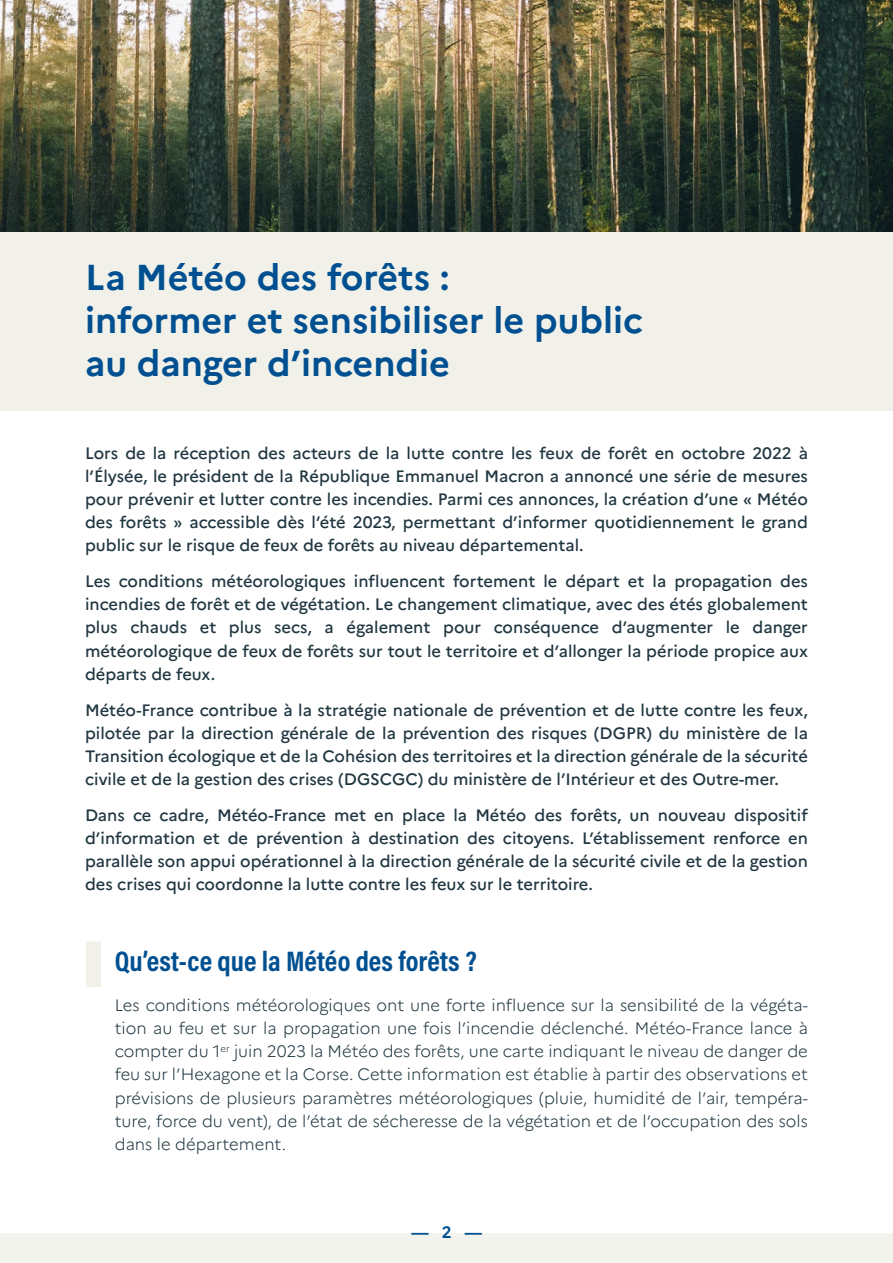
<style>
.page{position:relative;width:893px;height:1263px;background:#fff}
.page>*{position:absolute;margin:0;border:0;box-sizing:border-box;transform-origin:0 0}
.t1{font:700 36px/43.2px "Marianne";color:#005091}
.t2{font:700 28.5px "Acumin Pro Cond";color:#005091}
.t3{font:500 16.5px/23.1px "Marianne";color:#213741;text-align:justify}
.t4{font:300 16.5px/23.1px "Marianne";color:#213741;text-align:justify}
.t5{font:700 16.5px "Marianne";color:#005091}
</style>
<div class="page">
<div style="left:0;top:1233px;width:893px;height:30px;background:#f1f1e9"></div>
<div style="left:0;top:208px;width:893px;height:203px;background:#f1f1e9"></div>
<div style="left:86px;top:941px;width:15px;height:46px;background:#f1f1e9"></div>
<img style="left:0;top:0;width:893px;height:231px">
<h1 class="t1" style="left:85px;top:255px;width:559px">La Météo des forêts :<br>informer et sensibiliser le public au danger d’incendie</h1>
<p class="t3" style="left:85px;top:441px;width:724px">Lors de la réception des acteurs de la lutte contre les feux de forêt en octobre 2022 à l’Élysée, le président de la République Emmanuel Macron a annoncé une série de mesures pour prévenir et lutter contre les incendies. Parmi ces annonces, la création d’une « Météo des forêts » accessible dès l’été 2023, permettant d’informer quotidiennement le grand public sur le risque de feux de forêts au niveau départemental.</p>
<p class="t3" style="left:85px;top:570px;width:724px">Les conditions météorologiques influencent fortement le départ et la propagation des incendies de forêt et de végétation. Le changement climatique, avec des étés globalement plus chauds et plus secs, a également pour conséquence d’augmenter le danger météorologique de feux de forêts sur tout le territoire et d’allonger la période propice aux départs de feux.</p>
<p class="t3" style="left:85px;top:698px;width:724px">Météo-France contribue à la stratégie nationale de prévention et de lutte contre les feux, pilotée par la direction générale de la prévention des risques (DGPR) du ministère de la Transition écologique et de la Cohésion des territoires et la direction générale de la sécurité civile et de la gestion des crises (DGSCGC) du ministère de l’Intérieur et des Outre-mer.</p>
<p class="t3" style="left:85px;top:803px;width:724px">Dans ce cadre, Météo-France met en place la Météo des forêts, un nouveau dispositif d’information et de prévention à destination des citoyens. L’établissement renforce en parallèle son appui opérationnel à la direction générale de la sécurité civile et de la gestion des crises qui coordonne la lutte contre les feux sur le territoire.</p>
<h2 class="t2" style="left:115px;top:942px;width:363px">Qu’est-ce que la Météo des forêts ?</h2>
<p class="t4" style="left:115px;top:994px;width:695px">Les conditions météorologiques ont une forte influence sur la sensibilité de la végéta&shy;tion au feu et sur la propagation une fois l’incendie déclenché. Météo-France lance à compter du 1<sup>er</sup> juin 2023 la Météo des forêts, une carte indiquant le niveau de danger de feu sur l’Hexagone et la Corse. Cette information est établie à partir des observations et prévisions de plusieurs paramètres météorologiques (pluie, humidité de l’air, tempéra&shy;ture, force du vent), de l’état de sécheresse de la végétation et de l’occupation des sols dans le département.</p>
<p class="t5" style="left:411px;top:1222px;width:73px">— 2 —</p>
</div>
